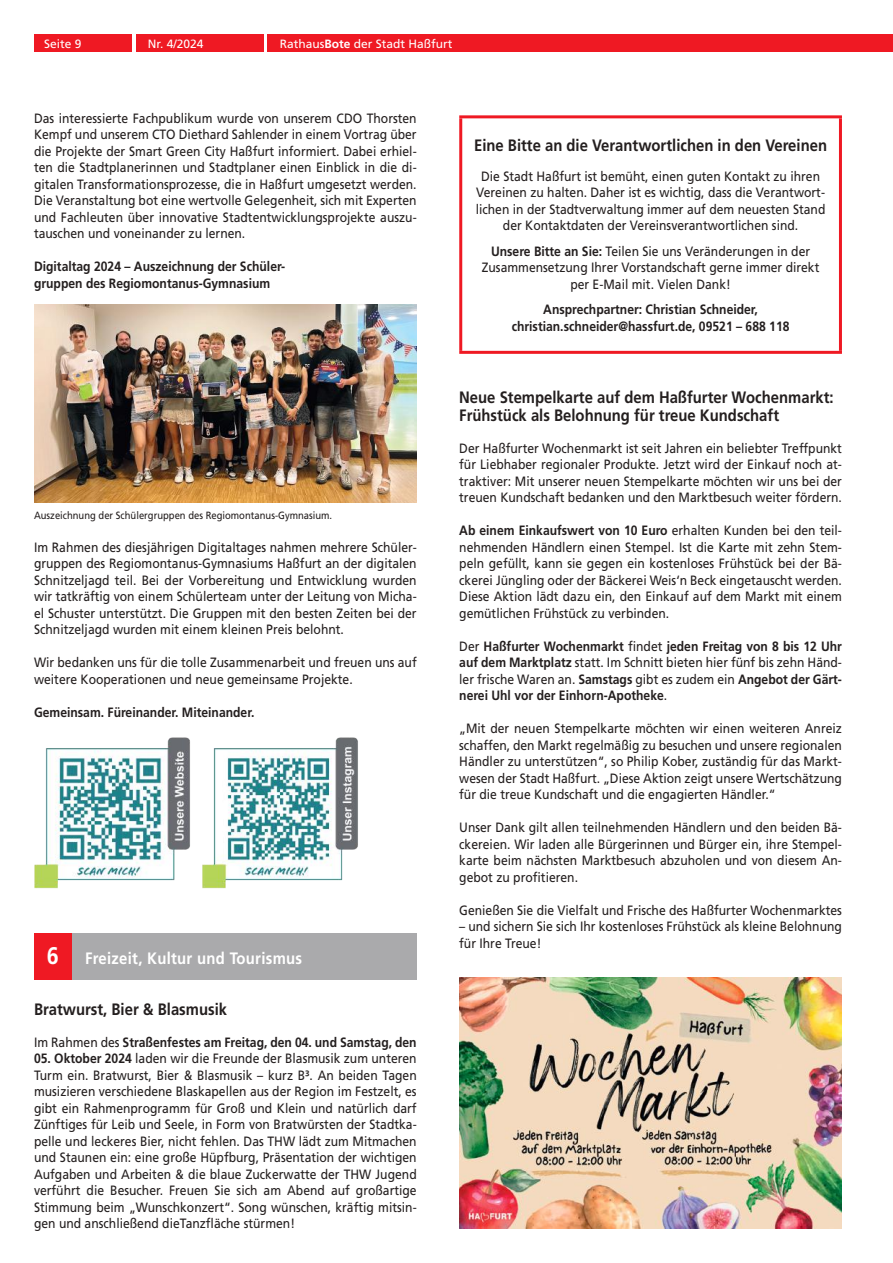
<style>
.page{position:relative;width:893px;height:1263px;background:#fff}
.page>*{position:absolute;margin:0;border:0;box-sizing:border-box;transform-origin:0 0}
.t1{font:700 16.5px/18px "Frutiger";color:#241f1f;scale:.9 1}
.t2{font:700 16.5px "Frutiger";letter-spacing:.02em;color:#fff;scale:.9 1}
.t3{font:13.5px/16.5px "Frutiger";color:#241f1f;text-align:justify;scale:.9 1}
.t4{font:700 13.5px/16.5px "Frutiger";color:#241f1f;scale:.9 1}
.t5{font:12px "Frutiger";color:#fff}
.t6{font:10.5px "Frutiger";color:#241f1f;scale:.9 1}
.s1{font-weight:700}
.s2{font-size:24px}
.s3{font-weight:400}
</style>
<div class="page">
<div style="left:34px;top:34px;width:98px;height:17px;background:#ef1923"></div>
<div style="left:136px;top:34px;width:128px;height:17px;background:#ef1923"></div>
<div style="left:268px;top:34px;width:625px;height:17px;background:#ef1923"></div>
<img style="left:34px;top:737px;width:324px;height:152px">
<div style="left:34px;top:933px;width:38px;height:46px;background:#ef1923"></div>
<div style="left:72px;top:933px;width:345px;height:46px;background:#aaaaac"></div>
<img style="left:34px;top:304px;width:383px;height:198px">
<hr style="left:459px;top:115px;width:383px;height:3px;background:#ef1923">
<hr style="left:459px;top:118px;width:3px;height:233px;background:#ef1923">
<hr style="left:839px;top:118px;width:3px;height:233px;background:#ef1923">
<hr style="left:459px;top:351px;width:383px;height:3px;background:#ef1923">
<img style="left:459px;top:978px;width:383px;height:250px">
<p class="t5" style="left:44px;top:37px;width:39px">Seite 9</p>
<p class="t5" style="left:148px;top:37px;width:57px">Nr. 4/2024</p>
<p class="t5" style="left:280px;top:37px;width:174px">Rathaus<span class="s1">Bote</span> der Stadt Haßfurt</p>
<p class="t3" style="left:34px;top:110px;width:427px">Das interessierte Fachpublikum wurde von unserem CDO Thorsten Kempf und unserem CTO Diethard Sahlender in einem Vortrag über die Projekte der Smart Green City Haßfurt informiert. Dabei erhiel&shy;ten die Stadtplanerinnen und Stadtplaner einen Einblick in die di&shy;gitalen Transformationsprozesse, die in Haßfurt umgesetzt werden.<br>Die Veranstaltung bot eine wertvolle Gelegenheit, sich mit Experten und Fachleuten über innovative Stadtentwicklungsprojekte auszu&shy;tauschen und voneinander zu lernen.</p>
<p class="t4" style="left:34px;top:258px;width:281px">Digitaltag 2024 – Auszeichnung der Schüler&shy;gruppen des Regiomontanus-Gymnasium</p>
<p class="t1" style="left:474px;top:136px;width:394px">Eine Bitte an die Verantwortlichen in den Vereinen</p>
<p class="t3" style="left:476px;top:168px;width:390px;text-align:center">Die Stadt Haßfurt ist bemüht, einen guten Kontakt zu ihren Vereinen zu halten. Daher ist es wichtig, dass die Verantwort&shy;lichen in der Stadtverwaltung immer auf dem neuesten Stand der Kontaktdaten der Vereinsverantwortlichen sind.</p>
<p class="t3" style="left:482px;top:243px;width:377px;text-align:center"><span class="s1">Unsere Bitte an Sie:</span> Teilen Sie uns Veränderungen in der<br>Zusammensetzung Ihrer Vorstandschaft gerne immer direkt per E-Mail mit. Vielen Dank!</p>
<p class="t4" style="left:512px;top:301px;width:310px;text-align:center">Ansprechpartner: Christian Schneider, christian.schneider@hassfurt.de, 09521 – 688 118</p>
<p class="t6" style="left:34px;top:509px;width:333px">Auszeichnung der Schülergruppen des Regiomontanus-Gymnasium.</p>
<p class="t3" style="left:34px;top:539px;width:427px">Im Rahmen des diesjährigen Digitaltages nahmen mehrere Schüler&shy;gruppen des Regiomontanus-Gymnasiums Haßfurt an der digitalen Schnitzeljagd teil. Bei der Vorbereitung und Entwicklung wurden wir tatkräftig von einem Schülerteam unter der Leitung von Micha&shy;el Schuster unterstützt. Die Gruppen mit den besten Zeiten bei der Schnitzeljagd wurden mit einem kleinen Preis belohnt.</p>
<p class="t3" style="left:34px;top:654px;width:427px">Wir bedanken uns für die tolle Zusammenarbeit und freuen uns auf weitere Kooperationen und neue gemeinsame Projekte.</p>
<p class="t4" style="left:34px;top:704px;width:246px">Gemeinsam. Füreinander. Miteinander.</p>
<p class="t2" style="left:47px;top:948px;width:285px"><span class="s2">6</span> Freizeit, Kultur und Tourismus</p>
<p class="t1" style="left:34px;top:1000px;width:216px">Bratwurst, Bier &amp; Blasmusik</p>
<p class="t4" style="left:34px;top:1034px;width:427px"><span class="s3">Im Rahmen des</span> Straßenfestes am Freitag, den 04. und Samstag, den</p>
<p class="t3" style="left:34px;top:1050px;width:427px"><span class="s1">05. Oktober 2024</span> laden wir die Freunde der Blasmusik zum unteren Turm ein. Bratwurst, Bier &amp; Blasmusik – kurz B³. An beiden Tagen musizieren verschiedene Blaskapellen aus der Region im Festzelt, es gibt ein Rahmenprogramm für Groß und Klein und natürlich darf Zünftiges für Leib und Seele, in Form von Bratwürsten der Stadtka&shy;pelle und leckeres Bier, nicht fehlen. Das THW lädt zum Mitmachen und Staunen ein: eine große Hüpfburg, Präsentation der wichtigen Aufgaben und Arbeiten &amp; die blaue Zuckerwatte der THW Jugend verführt die Besucher. Freuen Sie sich am Abend auf großartige Stimmung beim „Wunschkonzert“. Song wünschen, kräftig mitsin&shy;gen und anschließend dieTanzfläche stürmen!</p>
<p class="t1" style="left:459px;top:388px;width:418px">Neue Stempelkarte auf dem Haßfurter Wochenmarkt:<br>Frühstück als Belohnung für treue Kundschaft</p>
<p class="t3" style="left:459px;top:440px;width:427px">Der Haßfurter Wochenmarkt ist seit Jahren ein beliebter Treffpunkt für Liebhaber regionaler Produkte. Jetzt wird der Einkauf noch at&shy;traktiver: Mit unserer neuen Stempelkarte möchten wir uns bei der treuen Kundschaft bedanken und den Marktbesuch weiter fördern.</p>
<p class="t3" style="left:459px;top:522px;width:427px"><span class="s1">Ab einem Einkaufswert von 10 Euro</span> erhalten Kunden bei den teil&shy;nehmenden Händlern einen Stempel. Ist die Karte mit zehn Stem&shy;peln gefüllt, kann sie gegen ein kostenloses Frühstück bei der Bä&shy;ckerei Jüngling oder der Bäckerei Weis‘n Beck eingetauscht werden.<br>Diese Aktion lädt dazu ein, den Einkauf auf dem Markt mit einem gemütlichen Frühstück zu verbinden.</p>
<p class="t4" style="left:459px;top:638px;width:427px;text-align:justify"><span class="s3">Der</span> Haßfurter Wochenmarkt <span class="s3">findet</span> jeden Freitag von 8 bis 12 Uhr auf dem Marktplatz <span class="s3">statt. Im Schnitt bieten hier fünf bis zehn Händ&shy;ler frische Waren an.</span> Samstags <span class="s3">gibt es zudem ein</span> Angebot der Gärt&shy;nerei Uhl vor der Einhorn-Apotheke<span class="s3">.</span></p>
<p class="t3" style="left:459px;top:720px;width:427px">„Mit der neuen Stempelkarte möchten wir einen weiteren Anreiz schaffen, den Markt regelmäßig zu besuchen und unsere regionalen Händler zu unterstützen“, so Philip Kober, zuständig für das Markt&shy;wesen der Stadt Haßfurt. „Diese Aktion zeigt unsere Wertschätzung für die treue Kundschaft und die engagierten Händler.“</p>
<p class="t3" style="left:459px;top:819px;width:427px">Unser Dank gilt allen teilnehmenden Händlern und den beiden Bä&shy;ckereien. Wir laden alle Bürgerinnen und Bürger ein, ihre Stempel&shy;karte beim nächsten Marktbesuch abzuholen und von diesem An&shy;gebot zu profitieren.</p>
<p class="t3" style="left:459px;top:902px;width:427px">Genießen Sie die Vielfalt und Frische des Haßfurter Wochenmarktes</p>
<p class="t3" style="left:459px;top:918px;width:427px">– und sichern Sie sich Ihr kostenloses Frühstück als kleine Belohnung für Ihre Treue!</p>
</div>
